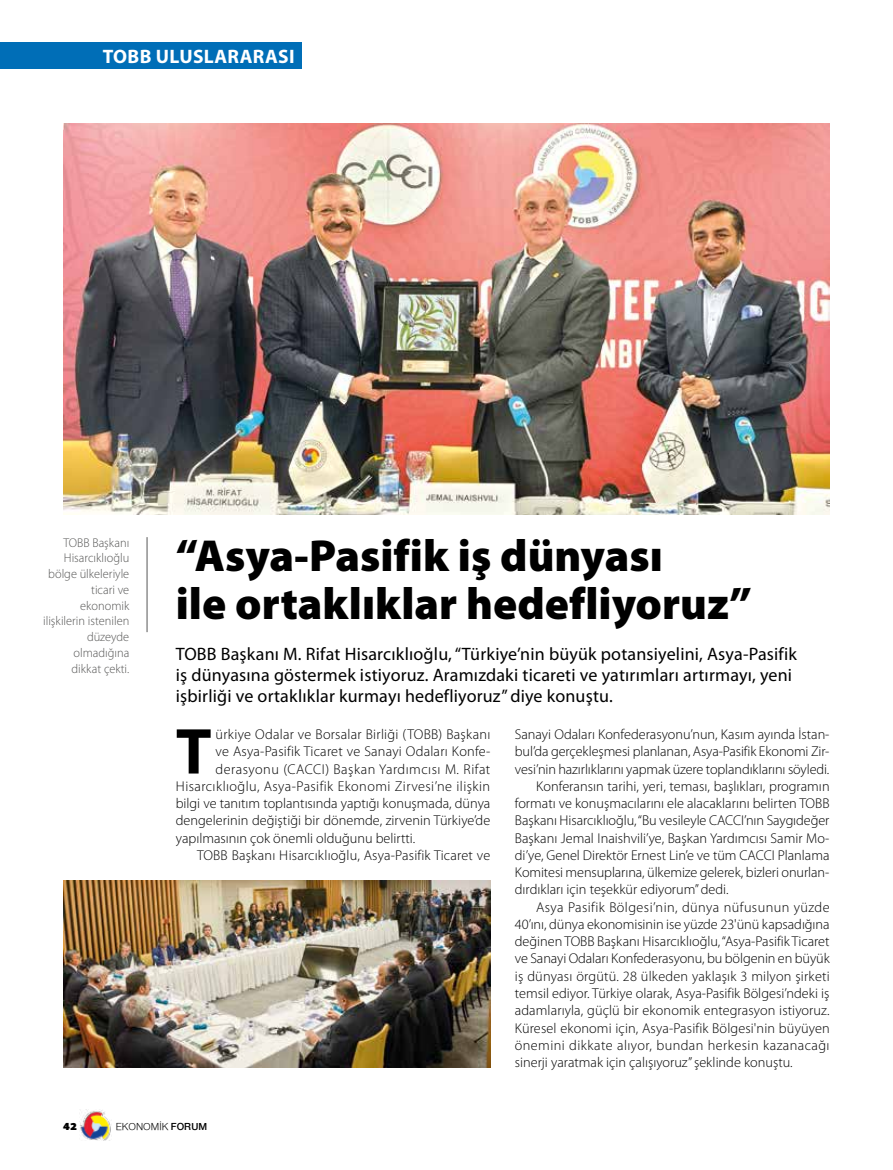
<style>
.page{position:relative;width:893px;height:1170px;background:#fff}
.page>*{position:absolute;margin:0;border:0;box-sizing:border-box;transform-origin:0 0}
.t1{font:700 65.4px "Myriad Pro";color:#000}
.t2{font:900 45px/48px "Myriad Pro";color:#000}
.t3{font:700 19.5px "Myriad Pro";letter-spacing:.02em;color:#fff}
.t4{font:18px/21px "Myriad Pro";letter-spacing:.01em;color:#000}
.t5{font:300 14.25px "Myriad Pro";color:#000}
.t6{font:300 14.25px "Myriad Pro";letter-spacing:.03em;color:#000}
.t7{font:300 14.25px "Myriad Pro";letter-spacing:.035em;color:#000}
.t8{font:300 12.75px/15.8px "Myriad Pro";color:#575756;text-align:right}
.t9{font:10.5px "Nimbus Sans Novus";color:#000}
.t10{font:900 10.5px "PF Agora Sans Pro";color:#000}
.s1{font-weight:600}
</style>
<div class="page">
<img style="left:80px;top:1109px;width:31px;height:31px">
<img style="left:63px;top:123px;width:766px;height:391px">
<img style="left:63px;top:880px;width:427px;height:187px">
<hr style="left:147px;top:537px;width:1px;height:95px;background:#575756">
<div style="left:0;top:43px;width:302px;height:26px;background:#006eb7"></div>
<h3 class="t3" style="left:103px;top:45px;width:193px">TOBB ULUSLARARASI</h3>
<p class="t8" style="left:43px;top:534px;width:88px">TOBB Başkanı<br>Hisarcıklıoğlu bölge ülkeleriyle ticari ve ekonomik ilişkilerin istenilen düzeyde olmadığına dikkat çekti.</p>
<h2 class="t2" style="left:176px;top:532px;width:578px">“Asya-Pasifik iş dünyası<br>ile ortaklıklar hedefliyoruz”</h2>
<p class="t4" style="left:176px;top:643px;width:623px">TOBB Başkanı M. Rifat Hisarcıklıoğlu, “Türkiye’nin büyük potansiyelini, Asya-Pasifik iş dünyasına göstermek istiyoruz. Aramızdaki ticareti ve yatırımları artırmayı, yeni işbirliği ve ortaklıklar kurmayı hedefliyoruz” diye konuştu.</p>
<h1 class="t1" style="left:176px;top:714px;width:37px">T</h1>
<p class="t5" style="left:216px;top:726px;width:276px">ürkiye Odalar ve Borsalar Birliği (TOBB) Başkanı</p>
<p class="t5" style="left:216px;top:743px;width:276px">ve Asya-Pasifik Ticaret ve Sanayi Odaları Konfe-</p>
<p class="t7" style="left:216px;top:760px;width:276px">derasyonu (CACCI) Başkan Yardımcısı M. Rifat</p>
<p class="t6" style="left:176px;top:778px;width:316px">Hisarcıklıoğlu, Asya-Pasifik Ekonomi Zirvesi’ne ilişkin</p>
<p class="t5" style="left:176px;top:795px;width:316px">bilgi ve tanıtım toplantısında yaptığı konuşmada, dünya</p>
<p class="t5" style="left:176px;top:812px;width:316px">dengelerinin değiştiği bir dönemde, zirvenin Türkiye’de</p>
<p class="t5" style="left:176px;top:830px;width:241px">yapılmasının çok önemli olduğunu belirtti.</p>
<p class="t5" style="left:197px;top:847px;width:295px">TOBB Başkanı Hisarcıklıoğlu, Asya-Pasifik Ticaret ve</p>
<p class="t5" style="left:515px;top:726px;width:316px">Sanayi Odaları Konfederasyonu’nun, Kasım ayında İstan-</p>
<p class="t5" style="left:515px;top:743px;width:316px">bul’da gerçekleşmesi planlanan, Asya-Pasifik Ekonomi Zir-</p>
<p class="t5" style="left:515px;top:760px;width:316px">vesi’nin hazırlıklarını yapmak üzere toplandıklarını söyledi.</p>
<p class="t5" style="left:536px;top:778px;width:295px">Konferansın tarihi, yeri, teması, başlıkları, programın</p>
<p class="t5" style="left:515px;top:795px;width:316px">formatı ve konuşmacılarını ele alacaklarını belirten TOBB</p>
<p class="t5" style="left:515px;top:812px;width:316px">Başkanı Hisarcıklıoğlu, “Bu vesileyle CACCI’nın Saygıdeğer</p>
<p class="t5" style="left:515px;top:830px;width:316px">Başkanı Jemal Inaishvili’ye, Başkan Yardımcısı Samir Mo-</p>
<p class="t5" style="left:515px;top:847px;width:316px">di’ye, Genel Direktör Ernest Lin’e ve tüm CACCI Planlama</p>
<p class="t5" style="left:515px;top:864px;width:316px">Komitesi mensuplarına, ülkemize gelerek, bizleri onurlan-</p>
<p class="t5" style="left:515px;top:881px;width:215px">dırdıkları için teşekkür ediyorum” dedi.</p>
<p class="t6" style="left:536px;top:899px;width:295px">Asya Pasifik Bölgesi’nin, dünya nüfusunun yüzde</p>
<p class="t5" style="left:515px;top:916px;width:316px">40’ını, dünya ekonomisinin ise yüzde 23'ünü kapsadığına</p>
<p class="t5" style="left:515px;top:933px;width:316px">değinen TOBB Başkanı Hisarcıklıoğlu, “Asya-Pasifik Ticaret</p>
<p class="t5" style="left:515px;top:950px;width:316px">ve Sanayi Odaları Konfederasyonu, bu bölgenin en büyük</p>
<p class="t5" style="left:515px;top:968px;width:316px">iş dünyası örgütü. 28 ülkeden yaklaşık 3 milyon şirketi</p>
<p class="t5" style="left:515px;top:985px;width:316px">temsil ediyor. Türkiye olarak, Asya-Pasifik Bölgesi’ndeki iş</p>
<p class="t5" style="left:515px;top:1002px;width:316px">adamlarıyla, güçlü bir ekonomik entegrasyon istiyoruz.</p>
<p class="t5" style="left:515px;top:1019px;width:316px">Küresel ekonomi için, Asya-Pasifik Bölgesi'nin büyüyen</p>
<p class="t6" style="left:515px;top:1037px;width:316px">önemini dikkate alıyor, bundan herkesin kazanacağı</p>
<p class="t5" style="left:515px;top:1054px;width:279px">sinerji yaratmak için çalışıyoruz” şeklinde konuştu.</p>
<p class="t10" style="left:63px;top:1119px;width:15px">42</p>
<p class="t9" style="left:116px;top:1120px;width:93px">EKONOMİK <span class="s1">FORUM</span></p>
</div>
